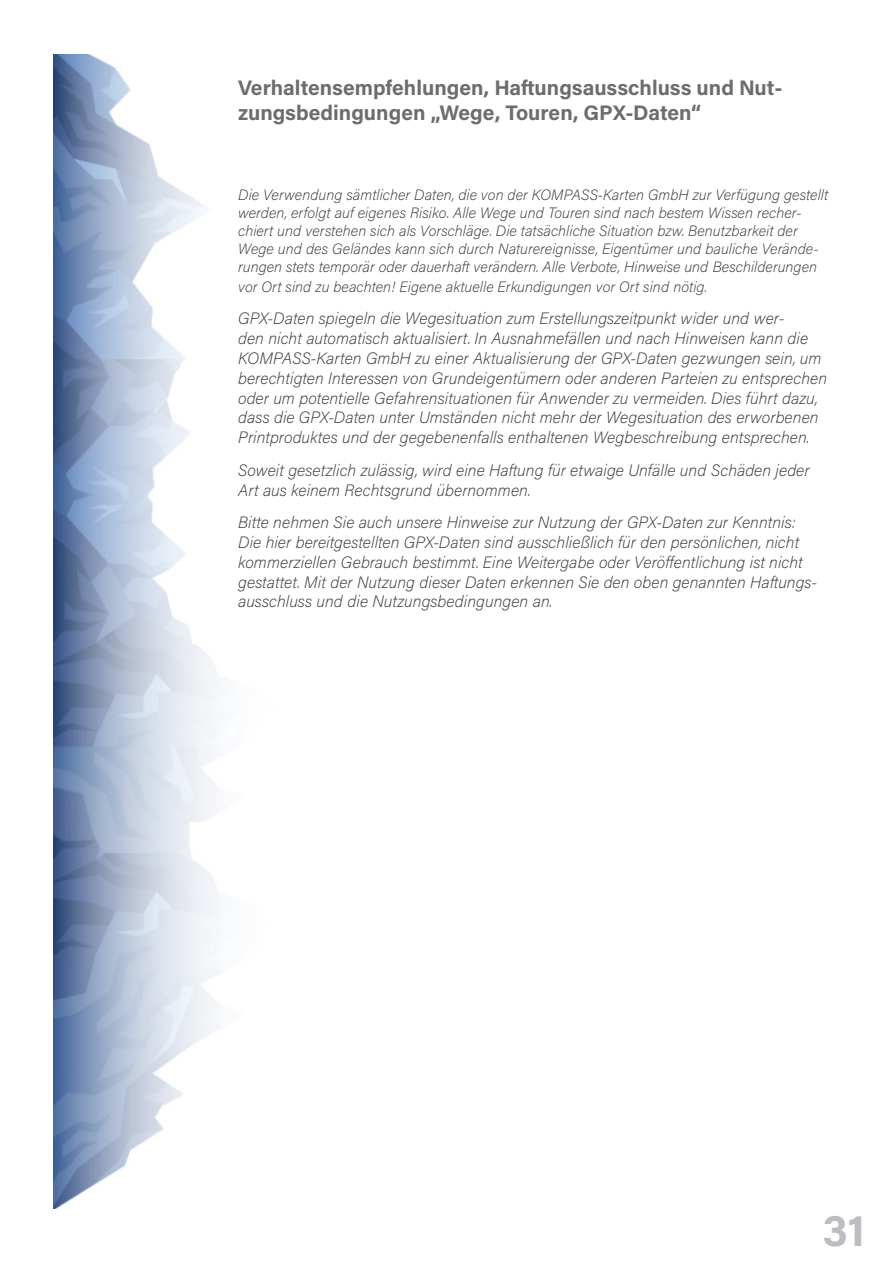
<style>
.page{position:relative;width:893px;height:1263px;background:#fff}
.page>*{position:absolute;margin:0;border:0;box-sizing:border-box;transform-origin:0 0}
.t1{font:45px "Acumin Variable Concept";color:#bcbdc0}
.Kurz{font:21px/25.2px "Acumin Variable Concept";color:#6c6d70}
.Text{font:16.5px/19.8px "Acumin Variable Concept";color:#3e3e3f}
.Text-2{font:15px/18px "Acumin Variable Concept";color:#3e3e3f}
</style>
<div class="page">
<img style="left:54px;top:54px;width:165px;height:1155px">
<p class="Kurz" style="left:238px;top:74px;width:546px">Verhaltensempfehlungen, Haftungsausschluss und Nut&shy;zungsbedingungen „Wege, Touren, GPX-Daten“</p>
<p class="Text-2" style="left:238px;top:185px;width:592px">Die Verwendung sämtlicher Daten, die von der KOMPASS-Karten GmbH zur Verfügung gestellt werden, erfolgt auf eigenes Risiko. Alle Wege und Touren sind nach bestem Wissen recher&shy;chiert und verstehen sich als Vorschläge. Die tatsächliche Situation bzw. Benutzbarkeit der Wege und des Geländes kann sich durch Naturereignisse, Eigentümer und bauliche Verände&shy;rungen stets temporär oder dauerhaft verändern. Alle Verbote, Hinweise und Beschilderungen</p>
<p class="Text-2" style="left:238px;top:277px;width:471px">vor Ort sind zu beachten! Eigene aktuelle Erkundigungen vor Ort sind nötig.</p>
<p class="Text" style="left:238px;top:308px;width:591px">GPX-Daten spiegeln die Wegesituation zum Erstellungszeitpunkt wider und wer-<br>den nicht automatisch aktualisiert. In Ausnahmefällen und nach Hinweisen kann die KOMPASS-Karten GmbH zu einer Aktualisierung der GPX-Daten gezwungen sein, um berechtigten Interessen von Grundeigentümern oder anderen Parteien zu entsprechen oder um potentielle Gefahrensituationen für Anwender zu vermeiden. Dies führt dazu, dass die GPX-Daten unter Umständen nicht mehr der Wegesituation des erworbenen Printproduktes und der gegebenenfalls enthaltenen Wegbeschreibung entsprechen.</p>
<p class="Text" style="left:238px;top:459px;width:573px">Soweit gesetzlich zulässig, wird eine Haftung für etwaige Unfälle und Schäden jeder<br>Art aus keinem Rechtsgrund übernommen.</p>
<p class="Text" style="left:238px;top:512px;width:581px">Bitte nehmen Sie auch unsere Hinweise zur Nutzung der GPX-Daten zur Kenntnis:<br>Die hier bereitgestellten GPX-Daten sind ausschließlich für den persönlichen, nicht kommerziellen Gebrauch bestimmt. Eine Weitergabe oder Veröffentlichung ist nicht gestattet. Mit der Nutzung dieser Daten erkennen Sie den oben genannten Haftungs&shy;ausschluss und die Nutzungsbedingungen an.</p>
<p class="t1" style="left:823px;top:1199px;width:44px">31</p>
</div>
